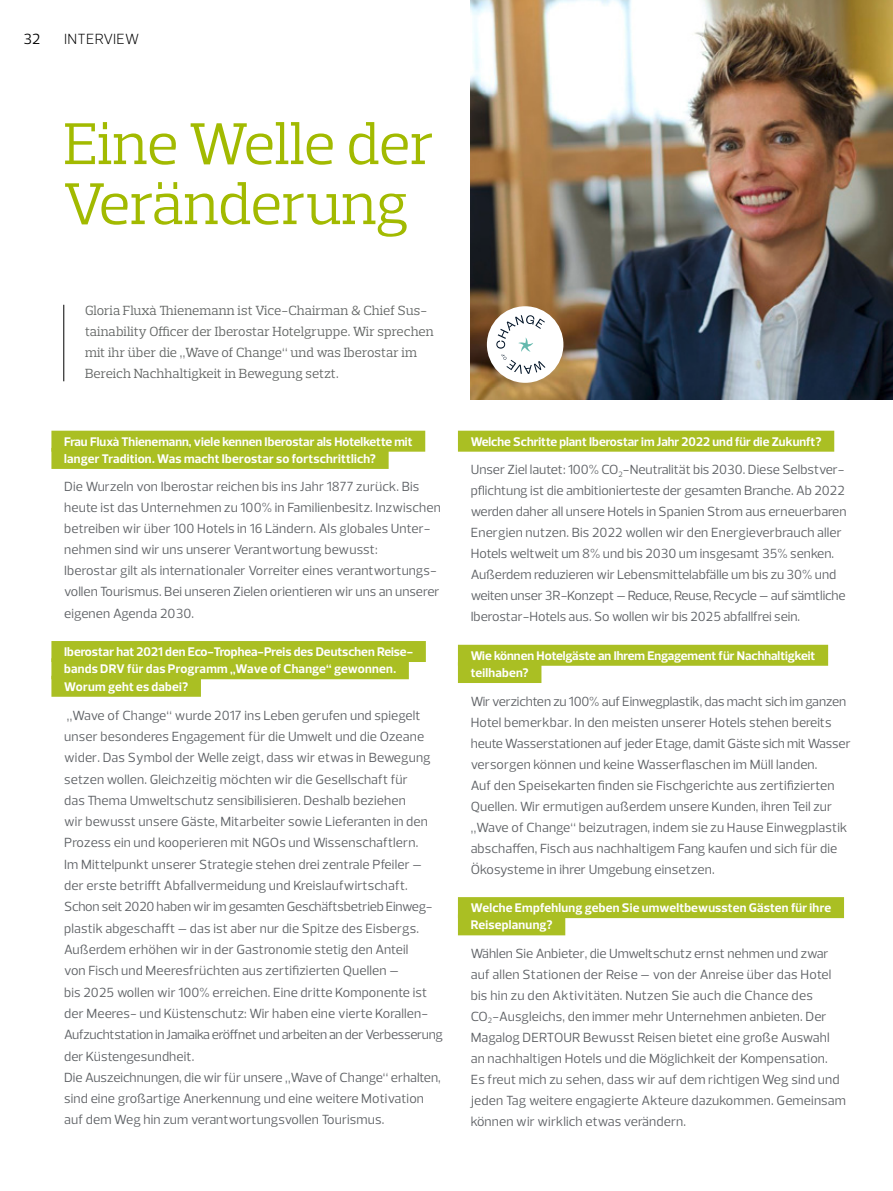
<style>
.page{position:relative;width:893px;height:1191px;background:#fff}
.page>*{position:absolute;margin:0;border:0;box-sizing:border-box;transform-origin:0 0}
.t1{font:60px/60px "Prelo Slab";letter-spacing:-.01em;color:#a2ba00}
.t2{font:300 15px "Prelo";letter-spacing:.015em;color:#000}
.t3{font:15px "Prelo";color:#000}
.t4{font:13.5px/21px "Prelo";letter-spacing:.01em;color:#5e6165}
.t5{font:13.5px/21px "Prelo Slab";letter-spacing:.01em;color:#616463}
.t6{font:700 12.75px/17.2px "Prelo";color:#fff}
.t7{font:700 12.75px/17.2px "Prelo";letter-spacing:.02em;color:#fff}
</style>
<div class="page">
<img style="left:471px;top:0;width:422px;height:399px">
<div style="left:51px;top:431px;width:374px;height:21px;background:#aabf23"></div>
<div style="left:51px;top:448px;width:338px;height:21px;background:#aabf23"></div>
<div style="left:51px;top:641px;width:375px;height:21px;background:#aabf23"></div>
<div style="left:51px;top:658px;width:358px;height:21px;background:#aabf23"></div>
<div style="left:51px;top:676px;width:150px;height:21px;background:#aabf23"></div>
<div style="left:458px;top:431px;width:376px;height:21px;background:#aabf23"></div>
<div style="left:458px;top:645px;width:370px;height:21px;background:#aabf23"></div>
<div style="left:458px;top:662px;width:83px;height:21px;background:#aabf23"></div>
<div style="left:458px;top:897px;width:386px;height:21px;background:#aabf23"></div>
<div style="left:458px;top:914px;width:107px;height:21px;background:#aabf23"></div>
<hr style="left:63px;top:305px;width:1px;height:76px;background:#000">
<div style="left:487px;top:306px;width:76px;height:77px;background:#fff;border-radius:50%"></div>
<svg style="left:496px;top:315px;width:49px;height:59px"></svg>
<p class="t3" style="left:23px;top:30px;width:18px">32</p>
<p class="t2" style="left:64px;top:30px;width:76px">INTERVIEW</p>
<h1 class="t1" style="left:64px;top:114px;width:372px">Eine Welle der<br>Veränderung</h1>
<p class="t5" style="left:85px;top:300px;width:350px">Gloria Fluxà Thienemann ist Vice-Chairman &amp; Chief Sus-- tainability Officer der Iberostar Hotelgruppe. Wir sprechen mit ihr über die „Wave of Change“ und was Iberostar im Bereich Nachhaltigkeit in Bewegung setzt.</p>
<p class="t6" style="left:64px;top:433px;width:350px">Frau Fluxà Thienemann, viele kennen Iberostar als Hotelkette mit langer Tradition. Was macht Iberostar so fortschrittlich?</p>
<p class="t4" style="left:64px;top:476px;width:378px">Die Wurzeln von Iberostar reichen bis ins Jahr 1877 zurück. Bis heute ist das Unternehmen zu 100% in Familienbesitz. Inzwischen betreiben wir über 100 Hotels in 16 Ländern. Als globales Unter&shy;nehmen sind wir uns unserer Verantwortung bewusst:<br>Iberostar gilt als internationaler Vorreiter eines verantwortungs&shy;vollen Tourismus. Bei unseren Zielen orientieren wir uns an unserer eigenen Agenda 2030.</p>
<p class="t6" style="left:64px;top:643px;width:350px">Iberostar hat 2021 den Eco-Trophea-Preis des Deutschen Reise&shy;bands DRV für das Programm „Wave of Change“ gewonnen.<br>Worum geht es dabei?</p>
<p class="t4" style="left:64px;top:704px;width:380px">„Wave of Change“ wurde 2017 ins Leben gerufen und spiegelt unser besonderes Engagement für die Umwelt und die Ozeane wider. Das Symbol der Welle zeigt, dass wir etwas in Bewegung setzen wollen. Gleichzeitig möchten wir die Gesellschaft für<br>das Thema Umweltschutz sensibilisieren. Deshalb beziehen<br>wir bewusst unsere Gäste, Mitarbeiter sowie Lieferanten in den Prozess ein und kooperieren mit NGOs und Wissenschaftlern.<br>Im Mittelpunkt unserer Strategie stehen drei zentrale Pfeiler – der erste betrifft Abfallvermeidung und Kreislaufwirtschaft.<br>Schon seit 2020 haben wir im gesamten Geschäftsbetrieb Einweg&shy;plastik abgeschafft – das ist aber nur die Spitze des Eisbergs.<br>Außerdem erhöhen wir in der Gastronomie stetig den Anteil<br>von Fisch und Meeresfrüchten aus zertifizierten Quellen –<br>bis 2025 wollen wir 100% erreichen. Eine dritte Komponente ist der Meeres- und Küstenschutz: Wir haben eine vierte Korallen-Aufzuchtstation in Jamaika eröffnet und arbeiten an der Verbesserung der Küstengesundheit.<br>Die Auszeichnungen, die wir für unsere „Wave of Change“ erhalten, sind eine großartige Anerkennung und eine weitere Motivation auf dem Weg hin zum verantwortungsvollen Tourismus.</p>
<p class="t6" style="left:471px;top:433px;width:352px">Welche Schritte plant Iberostar im Jahr 2022 und für die Zukunft?</p>
<p class="t4" style="left:471px;top:459px;width:377px">Unser Ziel lautet: 100% CO<sub>2</sub>-Neutralität bis 2030. Diese Selbstver&shy;pflichtung ist die ambitionierteste der gesamten Branche. Ab 2022 werden daher all unsere Hotels in Spanien Strom aus erneuerbaren Energien nutzen. Bis 2022 wollen wir den Energieverbrauch aller Hotels weltweit um 8% und bis 2030 um insgesamt 35% senken.<br>Außerdem reduzieren wir Lebensmittelabfälle um bis zu 30% und weiten unser 3R-Konzept – Reduce, Reuse, Recycle – auf sämtliche Iberostar-Hotels aus. So wollen wir bis 2025 abfallfrei sein.</p>
<p class="t6" style="left:471px;top:647px;width:346px">Wie können Hotelgäste an Ihrem Engagement für Nachhaltigkeit teilhaben?</p>
<p class="t4" style="left:471px;top:690px;width:381px">Wir verzichten zu 100% auf Einwegplastik, das macht sich im ganzen Hotel bemerkbar. In den meisten unserer Hotels stehen bereits heute Wasserstationen auf jeder Etage, damit Gäste sich mit Wasser versorgen können und keine Wasserflaschen im Müll landen.<br>Auf den Speisekarten finden sie Fischgerichte aus zertifizierten Quellen. Wir ermutigen außerdem unsere Kunden, ihren Teil zur „Wave of Change“ beizutragen, indem sie zu Hause Einwegplastik abschaffen, Fisch aus nachhaltigem Fang kaufen und sich für die Ökosysteme in ihrer Umgebung einsetzen.</p>
<p class="t7" style="left:471px;top:899px;width:362px">Welche Empfehlung geben Sie umweltbewussten Gästen für ihre<br>Reiseplanung?</p>
<p class="t4" style="left:471px;top:943px;width:377px">Wählen Sie Anbieter, die Umweltschutz ernst nehmen und zwar auf allen Stationen der Reise – von der Anreise über das Hotel bis hin zu den Aktivitäten. Nutzen Sie auch die Chance des CO<sub>2</sub>-Ausgleichs, den immer mehr Unternehmen anbieten. Der Magalog DERTOUR Bewusst Reisen bietet eine große Auswahl an nachhaltigen Hotels und die Möglichkeit der Kompensation.<br>Es freut mich zu sehen, dass wir auf dem richtigen Weg sind und jeden Tag weitere engagierte Akteure dazukommen. Gemeinsam können wir wirklich etwas verändern.</p>
</div>
